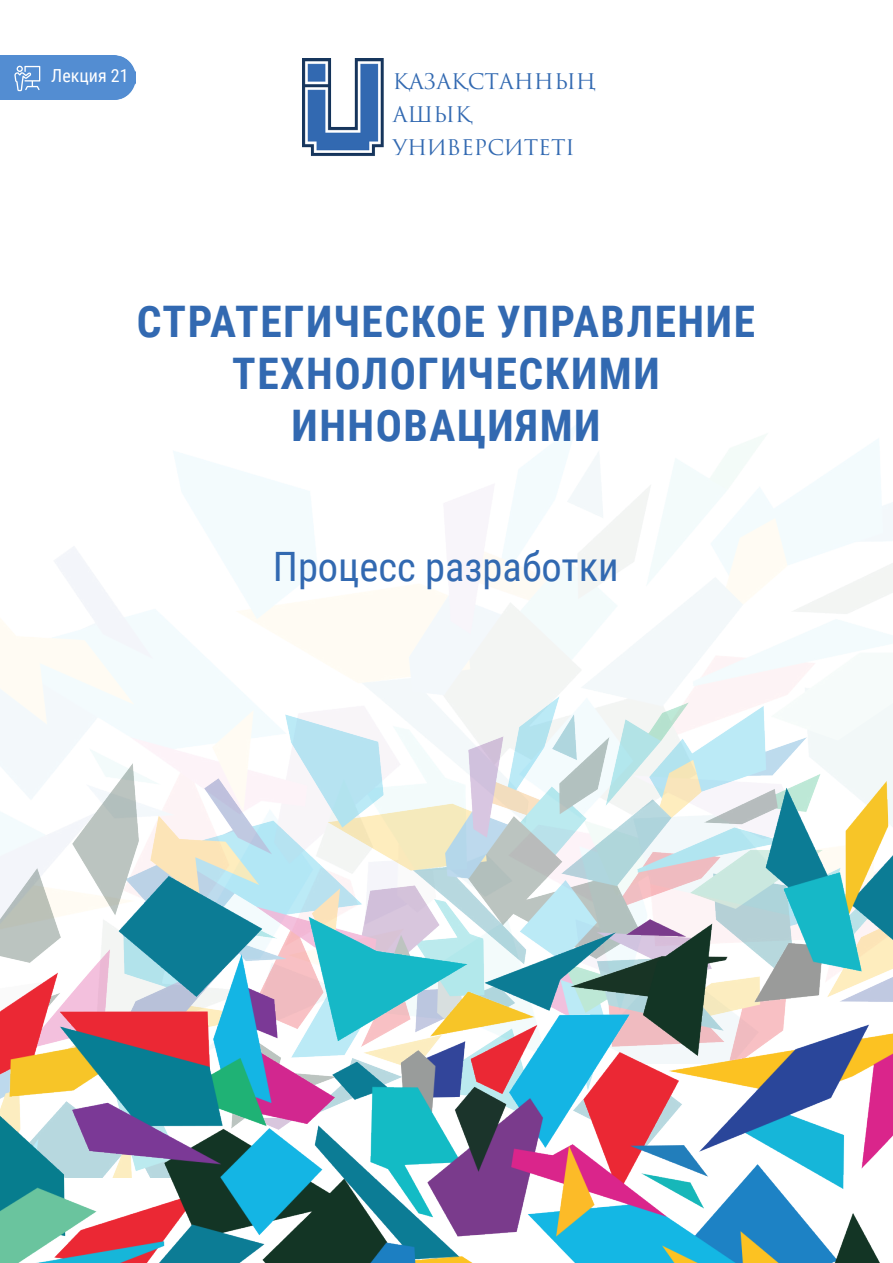
<style>
.page{position:relative;width:893px;height:1263px;background:#fff}
.page>*{position:absolute;margin:0;border:0;box-sizing:border-box;transform-origin:0 0}
.t1{font:700 43.5px/52.2px "Roboto Condensed";letter-spacing:.035em;color:#3269b1;text-align:center}
.t2{font:40.5px "Roboto Condensed";color:#3269b1}
.t3{font:21px "Trajan Pro 3";color:#3269b1}
.t4{font:18px "Roboto Condensed";color:#fff}
</style>
<div class="page">
<img style="left:0;top:425px;width:893px;height:638px">
<img style="left:302px;top:58px;width:82px;height:98px">
<img style="left:0;top:696px;width:892px;height:33px">
<img style="left:0;top:729px;width:892px;height:534px">
<div style="left:0;top:55px;width:136px;height:45px;background:#538dd2"></div>
<svg style="left:14px;top:66px;width:26px;height:25px"></svg>
<p class="t4" style="left:51px;top:63px;width:79px">Лекция 21</p>
<p class="t3" style="left:393px;top:67px;width:205px">ҚАЗАҚСТАННЫҢ</p>
<p class="t3" style="left:393px;top:100px;width:81px">АШЫҚ</p>
<p class="t3" style="left:393px;top:133px;width:184px">УНИВЕРСИТЕТІ</p>
<p class="t1" style="left:137px;top:294px;width:620px">СТРАТЕГИЧЕСКОЕ УПРАВЛЕНИЕ<br>ТЕХНОЛОГИЧЕСКИМИ<br>ИННОВАЦИЯМИ</p>
<p class="t2" style="left:273px;top:539px;width:347px">Процесс разработки</p>
</div>
